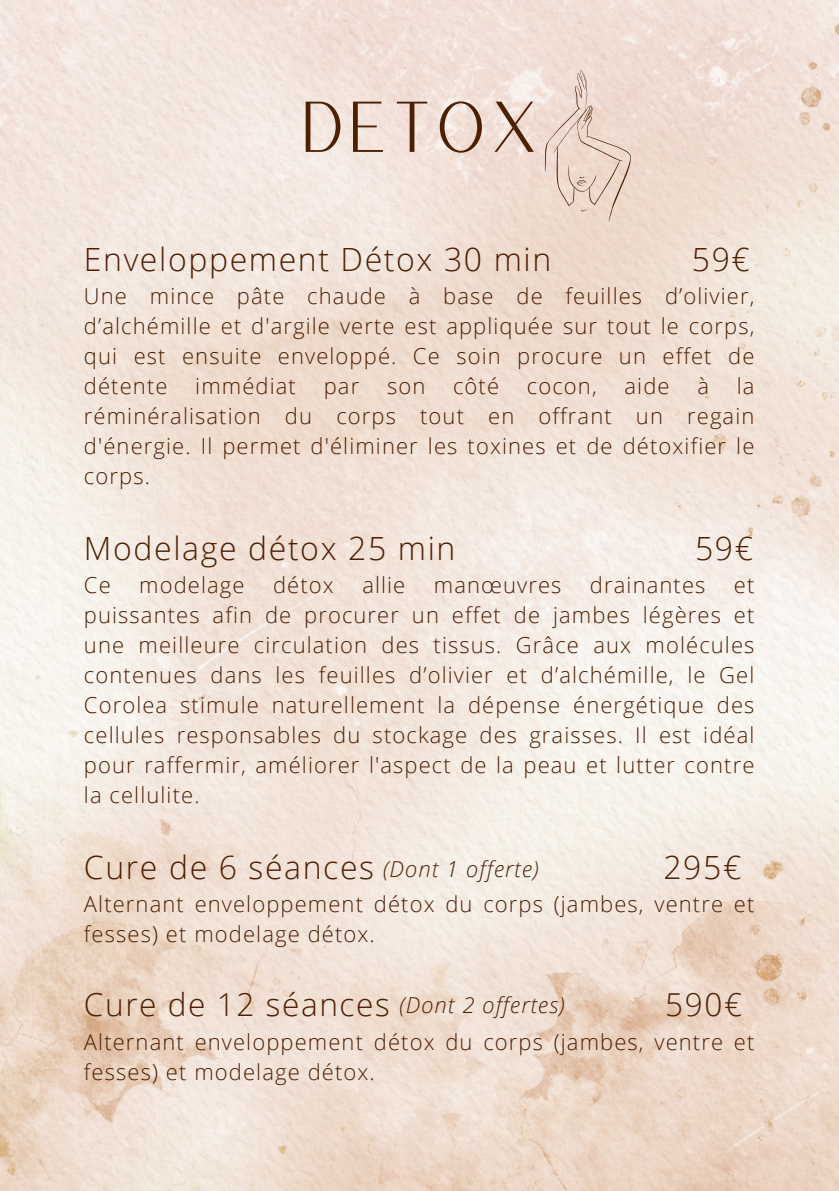
<style>
.page{position:relative;width:839px;height:1191px;background:#fff}
.page>*{position:absolute;margin:0;border:0;box-sizing:border-box;transform-origin:0 0}
.t1{font:70px "Versailles";color:#4d1f03}
.t2{font:300 32px "Open Sans";letter-spacing:.05em;color:#4d1f03}
.t3{font:300 31.6px "Open Sans";letter-spacing:.05em;color:#4d1f03}
.t4{font:300 22px/30px "Open Sans";letter-spacing:.05em;color:#4d1f03;text-align:justify}
.t5{font:italic 300 22px "Open Sans";letter-spacing:.05em;color:#4d1f03}
</style>
<div class="page">
<img style="left:0;top:0;width:838px;height:1191px">
<svg style="left:545px;top:70px;width:85px;height:151px;background:#e7d1c5"></svg>
<p class="t1" style="left:298px;top:82px;width:244px">DETOX</p>
<p class="t2" style="left:84px;top:237px;width:469px">Enveloppement Détox 30 min</p>
<p class="t2" style="left:691px;top:237px;width:59px">59€</p>
<p class="t4" style="left:84px;top:281px;width:672px">Une mince pâte chaude à base de feuilles d’olivier, d’alchémille et d'argile verte est appliquée sur tout le corps, qui est ensuite enveloppé. Ce soin procure un effet de détente</p>
<p class="t4" style="left:195px;top:371px;width:102px">immédiat</p>
<p class="t4" style="left:324px;top:371px;width:37px">par</p>
<p class="t4" style="left:387px;top:371px;width:40px">son</p>
<p class="t4" style="left:453px;top:371px;width:48px">côté</p>
<p class="t4" style="left:527px;top:371px;width:71px">cocon,</p>
<p class="t4" style="left:624px;top:371px;width:47px">aide</p>
<p class="t4" style="left:697px;top:371px;width:13px">à</p>
<p class="t4" style="left:84px;top:371px;width:672px;text-indent:652px">la réminéralisation du corps tout en offrant un regain d'énergie. Il permet d'éliminer les toxines et de détoxifier le corps.</p>
<p class="t2" style="left:84px;top:526px;width:373px">Modelage détox 25 min</p>
<p class="t2" style="left:695px;top:526px;width:59px">59€</p>
<p class="t4" style="left:84px;top:569px;width:28px">Ce</p>
<p class="t4" style="left:139px;top:569px;width:107px">modelage</p>
<p class="t4" style="left:273px;top:569px;width:62px">détox</p>
<p class="t4" style="left:362px;top:569px;width:45px">allie</p>
<p class="t4" style="left:434px;top:569px;width:129px">manœuvres</p>
<p class="t4" style="left:590px;top:569px;width:117px">drainantes</p>
<p class="t4" style="left:84px;top:569px;width:672px;text-indent:650px">et puissantes afin de procurer un effet de jambes légères et une meilleure circulation des tissus. Grâce aux molécules contenues dans les feuilles d’olivier et d’alchémille, le Gel Corolea stimule naturellement la dépense énergétique des cellules responsables du stockage des graisses. Il est idéal pour raffermir, améliorer l'aspect de la peau et lutter contre la cellulite.</p>
<p class="t2" style="left:84px;top:844px;width:292px">Cure de 6 séances</p>
<p class="t2" style="left:663px;top:844px;width:79px">295€</p>
<h1 class="t4" style="left:84px;top:888px;width:672px">Alternant enveloppement détox du corps (jambes, ventre et fesses) et modelage détox.</h1>
<p class="t5" style="left:383px;top:853px;width:157px">(Dont 1 offerte)</p>
<p class="t3" style="left:84px;top:982px;width:307px">Cure de 12 séances</p>
<p class="t3" style="left:665px;top:982px;width:78px">590€</p>
<p class="t4" style="left:84px;top:1027px;width:672px">Alternant enveloppement détox du corps (jambes, ventre et fesses) et modelage détox.</p>
<p class="t5" style="left:399px;top:990px;width:167px">(Dont 2 offertes)</p>
</div>
